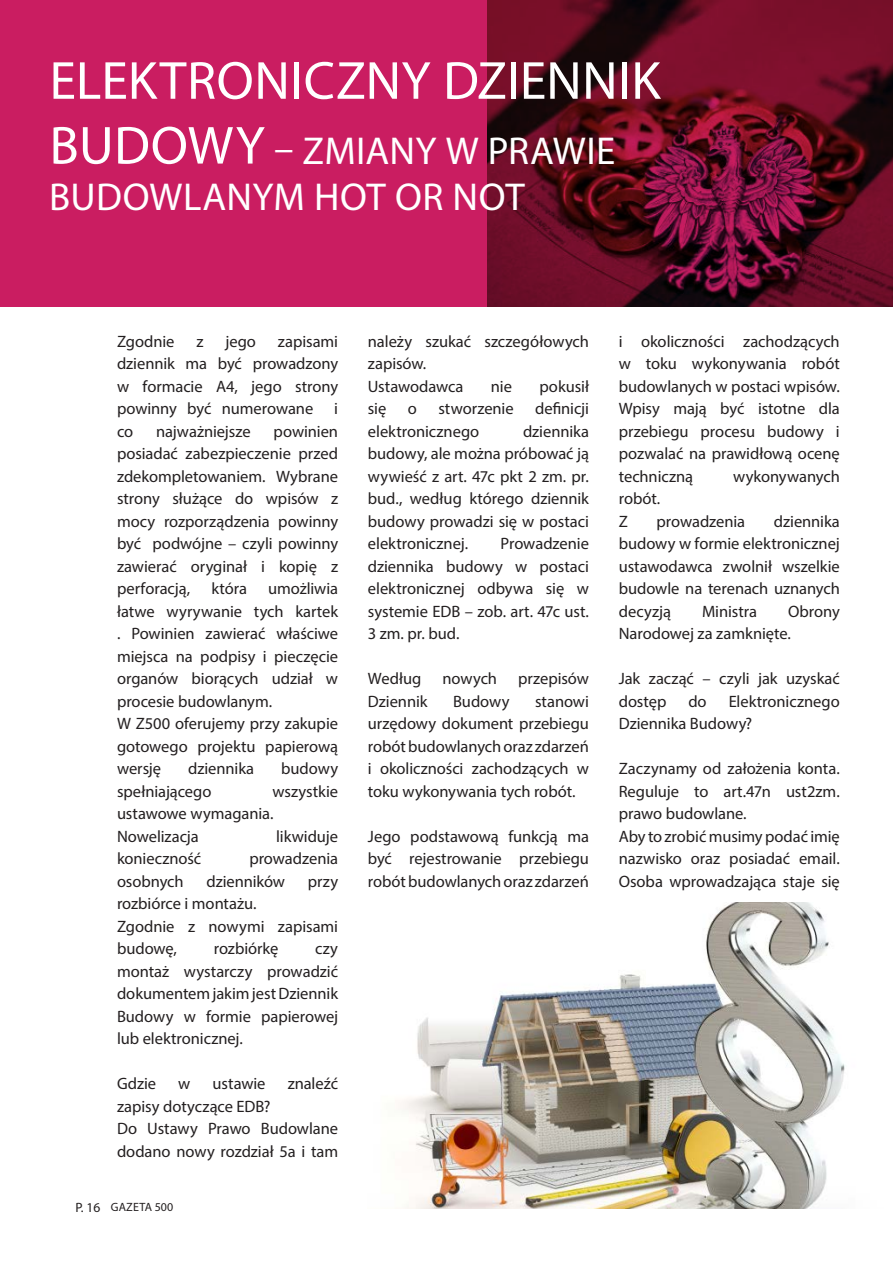
<style>
.page{position:relative;width:893px;height:1263px;background:#fff}
.page>*{position:absolute;margin:0;border:0;box-sizing:border-box;transform-origin:0 0}
.Headline_Main_Black{font:54px "Myriad Pro";letter-spacing:.005em;color:#fff}
.Headline_Main_Black-2{font:39px/46.8px "Myriad Pro";letter-spacing:.01em;color:#fff}
.Body_Text{font:16.5px/22.5px "Myriad Pro";letter-spacing:-.005em;color:#231f20;text-align:justify}
.t1{font:12px "Myriad Pro";letter-spacing:.02em;color:#231f20}
.s1{font-size:54px}
.s2{font-size:13.5px}
</style>
<div class="page">
<svg style="left:0;top:0;width:893px;height:306px;background:#991544"></svg>
<img style="left:400px;top:903px;width:445px;height:306px">
<p class="Headline_Main_Black" style="left:49px;top:47px;width:613px">ELEKTRONICZNY DZIENNIK</p>
<p class="Headline_Main_Black-2" style="left:49px;top:126px;width:567px"><span class="s1">BUDOWY</span> – ZMIANY W PRAWIE<br>BUDOWLANYM HOT OR NOT</p>
<p class="Body_Text" style="left:117px;top:329px;width:59px">Zgodnie</p>
<p class="Body_Text" style="left:196px;top:329px;width:9px">z</p>
<p class="Body_Text" style="left:225px;top:329px;width:32px">jego</p>
<p class="Body_Text" style="left:117px;top:329px;width:223px;text-indent:161px">zapisami dziennik ma być prowadzony w formacie A4, jego strony powinny być numerowane</p>
<p class="Body_Text" style="left:334px;top:397px;width:5px">i</p>
<p class="Body_Text" style="left:117px;top:419px;width:223px;text-indent:157px">powinien posiadać zabezpieczenie przed zdekompletowaniem. Wybrane strony służące do wpisów z mocy rozporządzenia powinny być podwójne – czyli powinny zawierać oryginał i kopię z perforacją,</p>
<p class="Body_Text" style="left:117px;top:419px;width:18px">co</p>
<p class="Body_Text" style="left:156px;top:419px;width:96px">najważniejsze</p>
<p class="Body_Text" style="left:117px;top:577px;width:223px;text-indent:151px">umożliwia łatwe wyrywanie tych kartek . Powinien zawierać właściwe miejsca na podpisy i pieczęcie organów biorących udział w procesie budowlanym.</p>
<p class="Body_Text" style="left:117px;top:712px;width:223px">W Z500 oferujemy przy zakupie gotowego projektu papierową wersję</p>
<p class="Body_Text" style="left:211px;top:577px;width:37px">która</p>
<p class="Body_Text" style="left:188px;top:757px;width:67px">dziennika</p>
<p class="Body_Text" style="left:281px;top:757px;width:58px">budowy</p>
<p class="Body_Text" style="left:117px;top:779px;width:96px">spełniającego</p>
<p class="Body_Text" style="left:117px;top:779px;width:223px;text-indent:155px">wszystkie ustawowe wymagania.</p>
<p class="Body_Text" style="left:117px;top:824px;width:83px">Nowelizacja</p>
<p class="Body_Text" style="left:276px;top:824px;width:63px">likwiduje</p>
<p class="Body_Text" style="left:117px;top:847px;width:86px">konieczność</p>
<p class="Body_Text" style="left:249px;top:847px;width:90px">prowadzenia</p>
<p class="Body_Text" style="left:117px;top:869px;width:68px">osobnych</p>
<p class="Body_Text" style="left:206px;top:869px;width:80px">dzienników</p>
<p class="Body_Text" style="left:308px;top:869px;width:32px">przy</p>
<p class="Body_Text" style="left:117px;top:892px;width:141px">rozbiórce i montażu.</p>
<p class="Body_Text" style="left:117px;top:914px;width:223px">Zgodnie z nowymi zapisami budowę,</p>
<p class="Body_Text" style="left:214px;top:937px;width:66px">rozbiórkę</p>
<p class="Body_Text" style="left:117px;top:937px;width:223px;text-indent:198px">czy montaż wystarczy prowadzić dokumentem jakim jest Dziennik Budowy w formie papierowej lub elektronicznej.</p>
<p class="Body_Text" style="left:117px;top:1072px;width:41px">Gdzie</p>
<p class="Body_Text" style="left:178px;top:1072px;width:14px">w</p>
<p class="Body_Text" style="left:213px;top:1072px;width:54px">ustawie</p>
<p class="Body_Text" style="left:288px;top:1072px;width:52px">znaleźć</p>
<p class="Body_Text" style="left:117px;top:1094px;width:155px">zapisy dotyczące EDB?</p>
<p class="Body_Text" style="left:117px;top:1117px;width:223px">Do Ustawy Prawo Budowlane dodano nowy rozdział 5a i tam</p>
<p class="t1" style="left:76px;top:1199px;width:99px"><span class="s2">P. 16</span> GAZETA 500</p>
<p class="Body_Text" style="left:368px;top:329px;width:223px">należy szukać szczegółowych zapisów.</p>
<p class="Body_Text" style="left:368px;top:374px;width:97px">Ustawodawca</p>
<p class="Body_Text" style="left:491px;top:374px;width:23px">nie</p>
<p class="Body_Text" style="left:539px;top:374px;width:51px">pokusił</p>
<p class="Body_Text" style="left:368px;top:397px;width:20px">się</p>
<p class="Body_Text" style="left:408px;top:397px;width:11px">o</p>
<p class="Body_Text" style="left:438px;top:397px;width:77px">stworzenie</p>
<p class="Body_Text" style="left:535px;top:397px;width:55px">definicji</p>
<p class="Body_Text" style="left:368px;top:419px;width:113px">elektronicznego</p>
<p class="Body_Text" style="left:368px;top:419px;width:223px;text-indent:155px">dziennika budowy, ale można próbować ją wywieść z art. 47c pkt 2 zm. pr. bud., według którego dziennik budowy prowadzi się w postaci elektronicznej.</p>
<p class="Body_Text" style="left:368px;top:532px;width:223px;text-indent:133px">Prowadzenie dziennika budowy w postaci elektronicznej odbywa się w systemie EDB – zob. art. 47c ust.<br>3 zm. pr. bud.</p>
<p class="Body_Text" style="left:368px;top:667px;width:55px">Według</p>
<p class="Body_Text" style="left:442px;top:667px;width:56px">nowych</p>
<p class="Body_Text" style="left:518px;top:667px;width:72px">przepisów</p>
<p class="Body_Text" style="left:368px;top:689px;width:61px">Dziennik</p>
<p class="Body_Text" style="left:453px;top:689px;width:58px">Budowy</p>
<p class="Body_Text" style="left:368px;top:689px;width:223px;text-indent:167px">stanowi urzędowy dokument przebiegu robót budowlanych oraz zdarzeń i okoliczności zachodzących w toku wykonywania tych robót.</p>
<p class="Body_Text" style="left:368px;top:824px;width:223px">Jego podstawową funkcją ma być rejestrowanie przebiegu robót budowlanych oraz zdarzeń</p>
<p class="Body_Text" style="left:619px;top:329px;width:223px">i okoliczności zachodzących w toku wykonywania robót budowlanych w postaci wpisów.<br>Wpisy mają być istotne dla przebiegu procesu budowy i pozwalać na prawidłową ocenę techniczną</p>
<p class="Body_Text" style="left:733px;top:464px;width:108px">wykonywanych</p>
<p class="Body_Text" style="left:619px;top:487px;width:43px">robót.</p>
<p class="Body_Text" style="left:619px;top:509px;width:11px">Z</p>
<p class="Body_Text" style="left:656px;top:509px;width:90px">prowadzenia</p>
<p class="Body_Text" style="left:619px;top:509px;width:223px;text-indent:155px">dziennika budowy w formie elektronicznej ustawodawca zwolnił wszelkie budowle na terenach uznanych decyzją</p>
<p class="Body_Text" style="left:619px;top:599px;width:223px;text-indent:169px">Obrony<br>Narodowej za zamknięte.</p>
<p class="Body_Text" style="left:619px;top:667px;width:223px">Jak zacząć – czyli jak uzyskać dostęp</p>
<p class="Body_Text" style="left:702px;top:599px;width:57px">Ministra</p>
<p class="Body_Text" style="left:619px;top:689px;width:223px;text-indent:110px">Elektronicznego<br>Dziennika Budowy?</p>
<p class="Body_Text" style="left:619px;top:757px;width:223px">Zaczynamy od założenia konta.<br>Reguluje to art.47n ust2zm. prawo budowlane.</p>
<p class="Body_Text" style="left:619px;top:824px;width:223px">Aby to zrobić musimy podać imię nazwisko oraz posiadać email.<br>Osoba wprowadzająca staje się</p>
<p class="Body_Text" style="left:688px;top:689px;width:20px">do</p>
</div>
